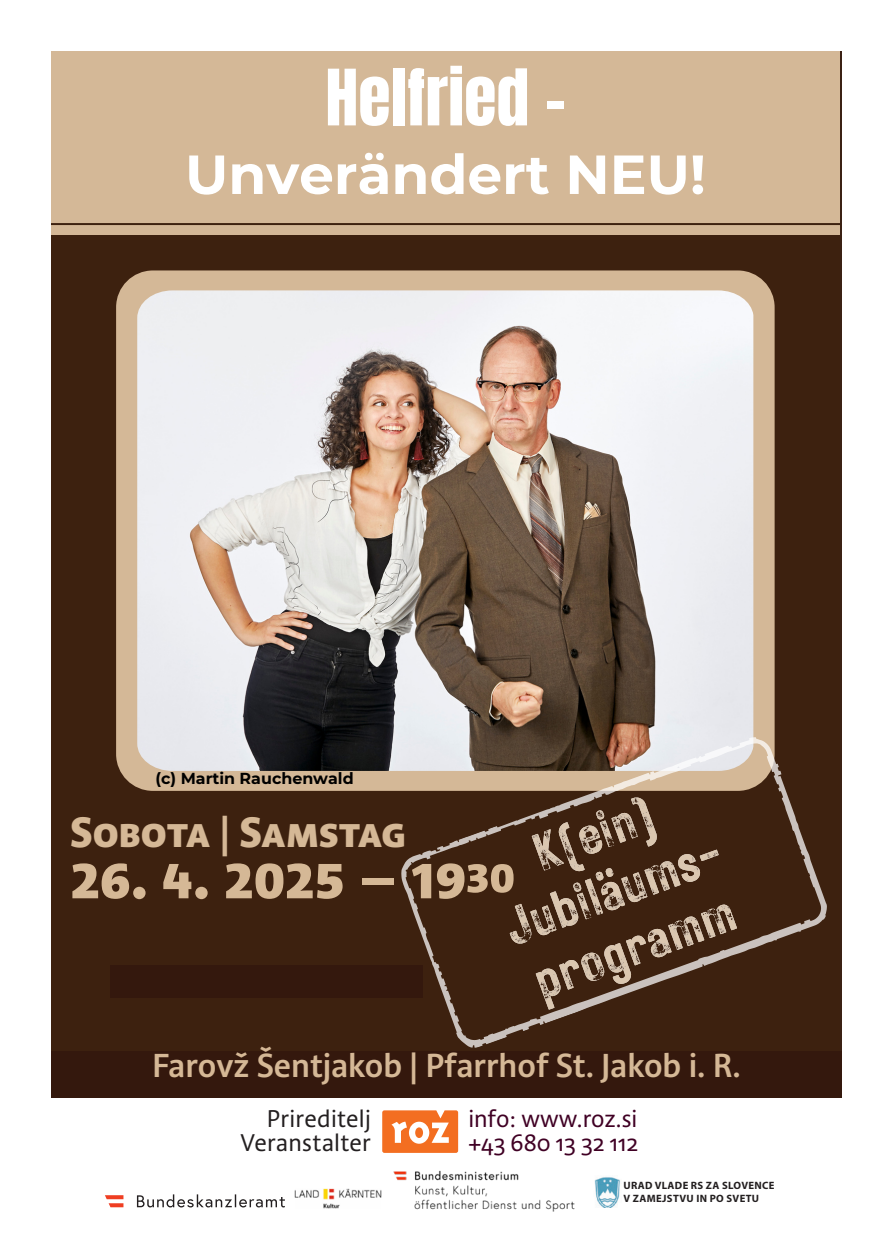
<style>
.page{position:relative;width:893px;height:1259px;background:#fff}
.page>*{position:absolute;margin:0;border:0;box-sizing:border-box;transform-origin:0 0}
.t1{font:66px "Anton";color:#fff}
.t2{font:800 63px "Acorde";letter-spacing:-.01em;color:#d5b896}
.t3{font:700 54.9px "Montserrat";color:#fff}
.t4{font:52.5px/60px "Rustic Printed Stamp";color:#d4b897;text-align:center}
.t5{font:800 42px "Acorde";letter-spacing:-.005em;color:#d5b896}
.t6{font:600 33px "Acorde";color:#d5b896}
.t7{font:24px "Acorde";color:#400024}
.t8{font:24px "Acorde";letter-spacing:.01em;color:#231f20}
.t9{font:700 15.9px "Montserrat";color:#000}
.t10{font:700 10.8px/12.9px "Myriad Pro";letter-spacing:.03em;color:#231f20}
.s1{font-weight:600}
.s2{font-size:51px}
</style>
<div class="page">
<div style="left:51px;top:51px;width:789px;height:1014px;background:#3d210f"></div>
<div style="left:51px;top:51px;width:789px;height:183px;background:#d4b897"></div>
<hr style="left:51px;top:223px;width:789px;height:2px;background:#3d210f">
<svg style="left:116px;top:270px;width:659px;height:521px;background:#ceb292"></svg>
<img style="left:137px;top:290px;width:616px;height:481px">
<svg style="left:401px;top:737px;width:426px;height:310px"></svg>
<img style="left:294px;top:1188px;width:88px;height:21px">
<img style="left:393px;top:1170px;width:182px;height:42px">
<img style="left:594px;top:1177px;width:27px;height:31px">
<svg style="left:137px;top:1194px;width:148px;height:13px"></svg>
<svg style="left:105px;top:1195px;width:18px;height:12px"></svg>
<div style="left:51px;top:1051px;width:791px;height:46px;background:#34180d"></div>
<svg style="left:382px;top:1110px;width:76px;height:43px"></svg>
<div style="left:110px;top:964px;width:313px;height:33px;background:#34180d"></div>
<p class="t1" style="left:325px;top:64px;width:241px">Helfried -</p>
<p class="t3" style="left:185px;top:135px;width:522px">Unverändert NEU!</p>
<p class="t9" style="left:156px;top:767px;width:200px">(c) Martin Rauchenwald</p>
<h3 class="t4" style="left:475px;top:843px;width:257px;rotate:-20deg">K(ein)<br>Jubiläums&shy;programm</h3>
<p class="t5" style="left:70px;top:806px;width:337px">Sobota <span class="s1">|</span> Samstag</p>
<p class="t2" style="left:70px;top:837px;width:447px">26. 4. 2025 <span class="s1">–</span> 19<span class="s2">30</span></p>
<p class="t6" style="left:152px;top:1045px;width:590px">Farovž Šentjakob | Pfarrhof St. Jakob i. R.</p>
<p class="t7" style="left:468px;top:1105px;width:170px">info: www.roz.si</p>
<p class="t7" style="left:468px;top:1129px;width:171px">+43 680 13 32 112</p>
<p class="t8" style="left:267px;top:1105px;width:105px">Prireditelj</p>
<p class="t8" style="left:241px;top:1129px;width:132px">Veranstalter</p>
<p class="t10" style="left:623px;top:1178px;width:153px">URAD VLADE RS ZA SLOVENCE<br>V ZAMEJSTVU IN PO SVETU</p>
</div>
